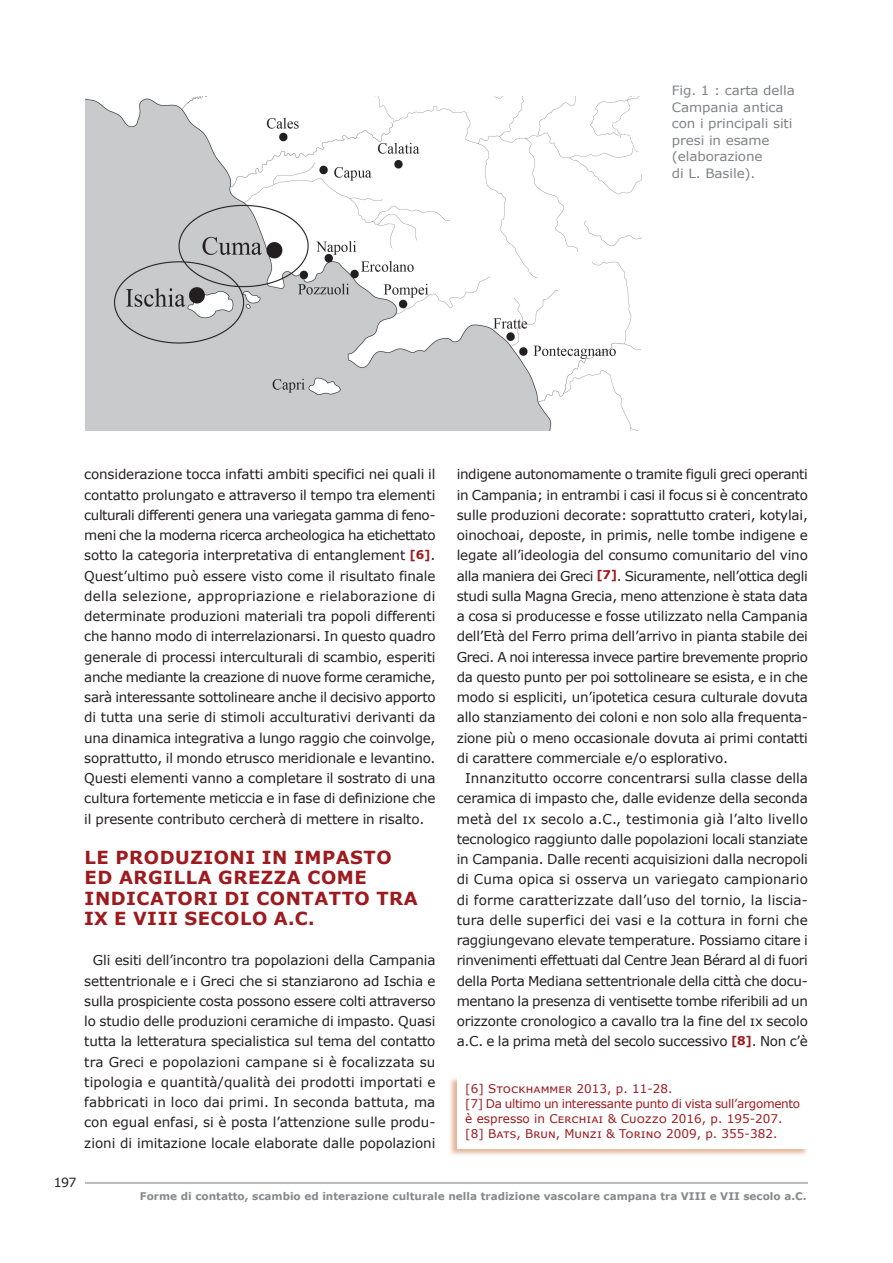
<style>
.page{position:relative;width:893px;height:1263px;background:#fff}
.page>*{position:absolute;margin:0;border:0;box-sizing:border-box;transform-origin:0 0}
.t1{font:700 18px/20.2px "Verdana";letter-spacing:.03em;color:#9d1b1e}
.t2{font:13.5px/20.2px "Verdana";letter-spacing:-.01em;color:#231f20;text-align:justify}
.t3{font:12.9px/16.5px "Verdana";letter-spacing:-.005em;color:#808285;scale:1.05 1}
.t4{font:12.6px "Verdana";color:#231f20}
.t5{font:12px/15px "Verdana";letter-spacing:.005em;color:#9d1b1e}
.t6{font:700 10.5px "Verdana";color:#87898c}
.s1{font-weight:700;font-size:12px;color:#9d1b1e}
</style>
<div class="page">
<hr style="left:85px;top:1182px;width:723px;height:2px;background:#bcbdc0">
<div style="left:448px;top:1076px;width:361px;height:81px;background:#c86c33;opacity:.5"></div>
<div style="left:457px;top:1077px;width:352px;height:71px;background:#fff"></div>
<img style="left:85px;top:96px;width:556px;height:335px">
<p class="t3" style="left:672px;top:82px;width:119px">Fig. 1 : carta della<br>Campania antica con i principali siti presi in esame (elaborazione<br>di L. Basile).</p>
<p class="t2" style="left:84px;top:464px;width:353px">considerazione tocca infatti ambiti specifici nei quali il contatto prolungato e attraverso il tempo tra elementi culturali differenti genera una variegata gamma di feno&shy;meni che la moderna ricerca archeologica ha etichettato sotto la categoria interpretativa di entanglement <span class="s1">[6]</span>.<br>Quest’ultimo può essere visto come il risultato finale della selezione, appropriazione e rielaborazione di determinate produzioni materiali tra popoli differenti che hanno modo di interrelazionarsi. In questo quadro generale di processi interculturali di scambio, esperiti anche mediante la creazione di nuove forme ceramiche, sarà interessante sottolineare anche il decisivo apporto di tutta una serie di stimoli acculturativi derivanti da una dinamica integrativa a lungo raggio che coinvolge, soprattutto, il mondo etrusco meridionale e levantino.<br>Questi elementi vanno a completare il sostrato di una cultura fortemente meticcia e in fase di definizione che il presente contributo cercherà di mettere in risalto.</p>
<h1 class="t1" style="left:84px;top:847px;width:335px">LE PRODUZIONI IN IMPASTO<br>ED ARGILLA GREZZA COME<br>INDICATORI DI CONTATTO TRA<br>IX E VIII SECOLO A.C.</h1>
<p class="t2" style="left:84px;top:950px;width:353px;text-indent:9px">Gli esiti dell’incontro tra popolazioni della Campania settentrionale e i Greci che si stanziarono ad Ischia e sulla prospiciente costa possono essere colti attraverso lo studio delle produzioni ceramiche di impasto. Quasi tutta la letteratura specialistica sul tema del contatto tra Greci e popolazioni campane si è focalizzata su tipologia e quantità/qualità dei prodotti importati e fabbricati in loco dai primi. In seconda battuta, ma con egual enfasi, si è posta l’attenzione sulle produ&shy;zioni di imitazione locale elaborate dalle popolazioni</p>
<p class="t2" style="left:457px;top:464px;width:353px">indigene autonomamente o tramite figuli greci operanti in Campania; in entrambi i casi il focus si è concentrato sulle produzioni decorate: soprattutto crateri, kotylai, oinochoai, deposte, in primis, nelle tombe indigene e legate all’ideologia del consumo comunitario del vino alla maniera dei Greci <span class="s1">[7]</span>. Sicuramente, nell’ottica degli studi sulla Magna Grecia, meno attenzione è stata data a cosa si producesse e fosse utilizzato nella Campania dell’Età del Ferro prima dell’arrivo in pianta stabile dei Greci. A noi interessa invece partire brevemente proprio da questo punto per poi sottolineare se esista, e in che modo si espliciti, un’ipotetica cesura culturale dovuta allo stanziamento dei coloni e non solo alla frequenta&shy;zione più o meno occasionale dovuta ai primi contatti di carattere commerciale e/o esplorativo.</p>
<p class="t2" style="left:457px;top:768px;width:353px;text-indent:9px">Innanzitutto occorre concentrarsi sulla classe della ceramica di impasto che, dalle evidenze della seconda metà del ix secolo a.C., testimonia già l’alto livello tecnologico raggiunto dalle popolazioni locali stanziate in Campania. Dalle recenti acquisizioni dalla necropoli di Cuma opica si osserva un variegato campionario di forme caratterizzate dall’uso del tornio, la liscia&shy;tura delle superfici dei vasi e la cottura in forni che raggiungevano elevate temperature. Possiamo citare i rinvenimenti effettuati dal Centre Jean Bérard al di fuori della Porta Mediana settentrionale della città che docu&shy;mentano la presenza di ventisette tombe riferibili ad un orizzonte cronologico a cavallo tra la fine del ix secolo a.C. e la prima metà del secolo successivo <span class="s1">[8]</span>. Non c’è</p>
<p class="t5" style="left:465px;top:1081px;width:336px">[6] Stockhammer 2013, p. 11-28.<br>[7] Da ultimo un interessante punto di vista sull’argomento è espresso in Cerchiai &amp; Cuozzo 2016, p. 195-207. [8] Bats, Brun, Munzi &amp; Torino 2009, p. 355-382.</p>
<p class="t4" style="left:54px;top:1173px;width:24px">197</p>
<p class="t6" style="left:140px;top:1189px;width:668px">Forme di contatto, scambio ed interazione culturale nella tradizione vascolare campana tra VIII e VII secolo a.C.</p>
</div>
